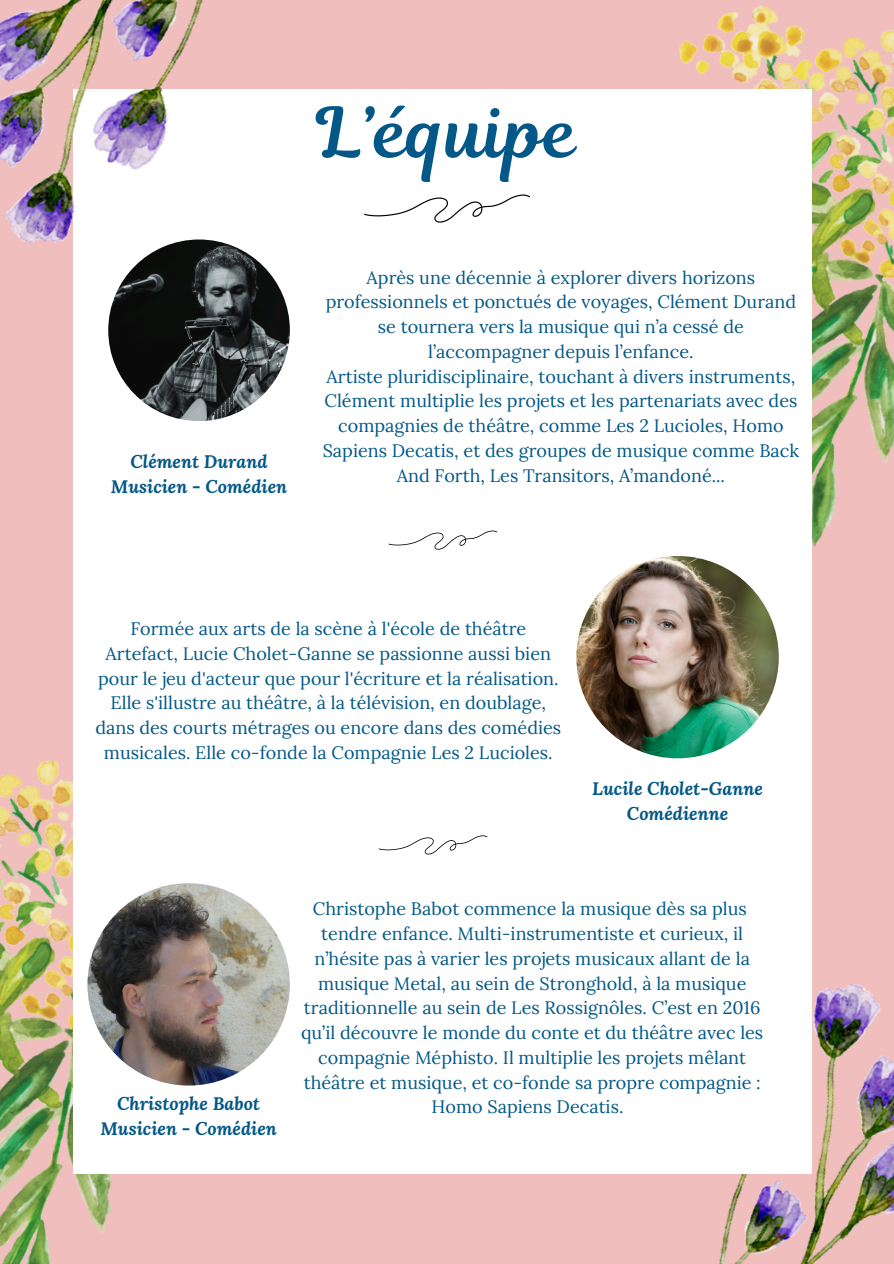
<style>
.page{position:relative;width:894px;height:1264px;background:#fff}
.page>*{position:absolute;margin:0;border:0;box-sizing:border-box;transform-origin:0 0}
.t1{font:69px "Magnolia Script";letter-spacing:.015em;color:#035887}
.t2{font:18px/24.8px "Lora";color:#035887;text-align:center}
.t3{font:italic 700 18px/24.8px "Lora";color:#035887;text-align:center}
</style>
<div class="page">
<div style="left:0;top:0;width:893px;height:1263px;background:#f1bebe"></div>
<img style="left:396px;top:983px;width:497px;height:280px">
<img style="left:679px;top:5px;width:214px;height:542px">
<img style="left:0;top:760px;width:328px;height:503px">
<div style="left:73px;top:89px;width:739px;height:1084px;background:#fff"></div>
<svg style="left:497px;top:194px;width:33px;height:12px"></svg>
<img style="left:0;top:0;width:497px;height:249px">
<img style="left:108px;top:239px;width:182px;height:182px;border-radius:50%">
<img style="left:576px;top:556px;width:202px;height:202px;border-radius:50%">
<svg style="left:388px;top:530px;width:109px;height:19px"></svg>
<svg style="left:378px;top:835px;width:109px;height:19px"></svg>
<img style="left:87px;top:883px;width:203px;height:202px;border-radius:50%">
<p class="t1" style="left:317px;top:85px;width:261px">L’équipe</p>
<p class="t3" style="left:111px;top:448px;width:178px">Clément Durand<br>Musicien - Comédien</p>
<p class="t2" style="left:325px;top:265px;width:472px">Après une décennie à explorer divers horizons professionnels et ponctués de voyages, Clément Durand se tournera vers la musique qui n’a cessé de l’accompagner depuis l’enfance.</p>
<p class="t2" style="left:323px;top:364px;width:477px">Artiste pluridisciplinaire, touchant à divers instruments, Clément multiplie les projets et les partenariats avec des compagnies de théâtre, comme Les 2 Lucioles, Homo Sapiens Decatis, et des groupes de musique comme Back And Forth, Les Transitors, A’mandoné...</p>
<h2 class="t2" style="left:95px;top:616px;width:467px">Formée aux arts de la scène à l'école de théâtre Artefact, Lucie Cholet-Ganne se passionne aussi bien pour le jeu d'acteur que pour l'écriture et la réalisation.<br>Elle s'illustre au théâtre, à la télévision, en doublage, dans des courts métrages ou encore dans des comédies musicales. Elle co-fonde la Compagnie Les 2 Lucioles.</h2>
<p class="t3" style="left:592px;top:776px;width:172px">Lucile Cholet-Ganne<br>Comédienne</p>
<p class="t2" style="left:313px;top:896px;width:435px">Christophe Babot commence la musique dès sa plus</p>
<h2 class="t2" style="left:321px;top:921px;width:423px">tendre enfance. Multi-instrumentiste et curieux, il</h2>
<p class="t2" style="left:314px;top:945px;width:437px">n’hésite pas à varier les projets musicaux allant de la</p>
<p class="t2" style="left:318px;top:970px;width:430px">musique Metal, au sein de Stronghold, à la musique</p>
<p class="t2" style="left:304px;top:995px;width:458px">traditionnelle au sein de Les Rossignôles. C’est en 2016</p>
<p class="t2" style="left:301px;top:1020px;width:463px">qu’il découvre le monde du conte et du théâtre avec les</p>
<p class="t2" style="left:318px;top:1044px;width:429px">compagnie Méphisto. Il multiplie les projets mêlant</p>
<p class="t2" style="left:303px;top:1069px;width:458px">théâtre et musique, et co-fonde sa propre compagnie :</p>
<p class="t3" style="left:117px;top:1091px;width:144px">Christophe Babot</p>
<p class="t2" style="left:431px;top:1094px;width:193px">Homo Sapiens Decatis.</p>
<p class="t3" style="left:100px;top:1115px;width:178px">Musicien - Comédien</p>
</div>
